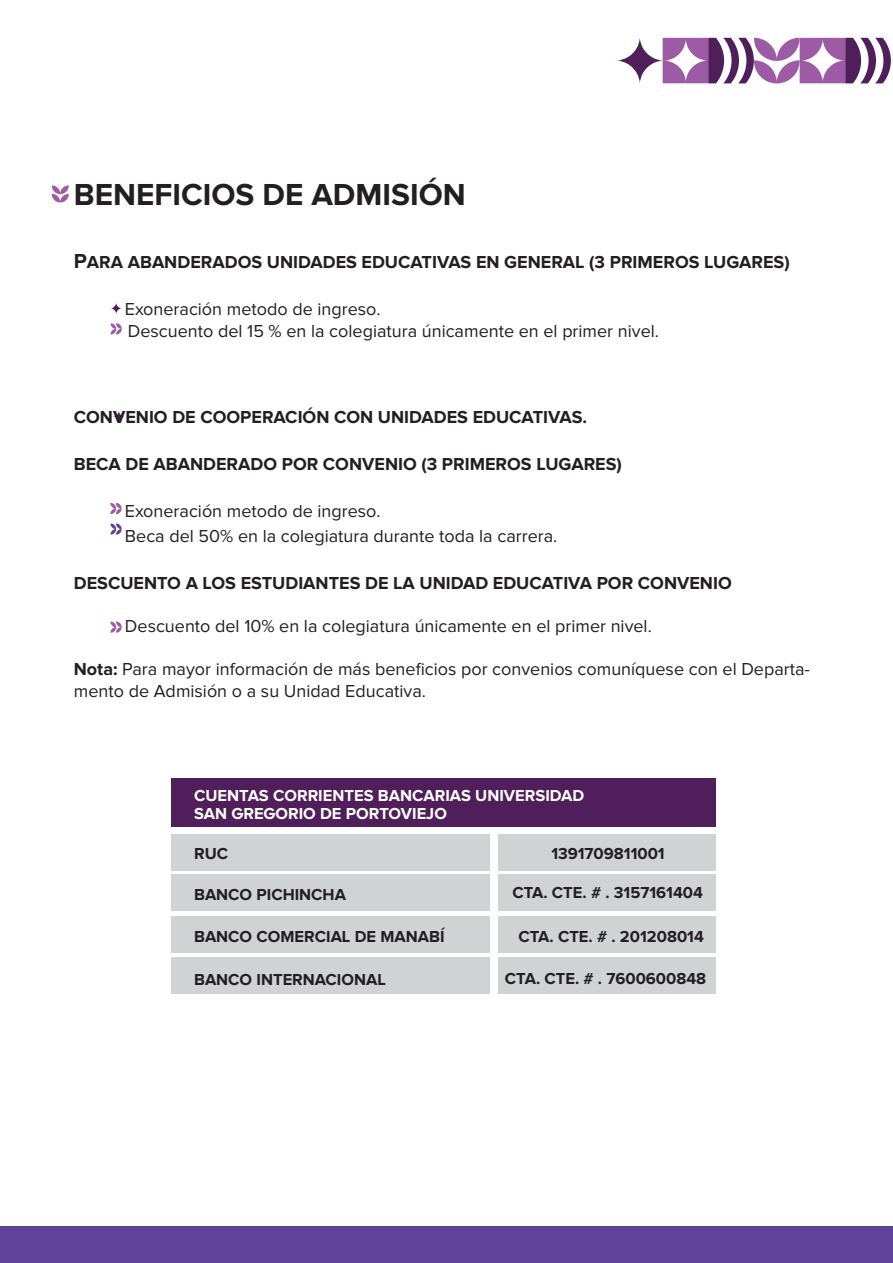
<style>
.page{position:relative;width:893px;height:1263px;background:#fff}
.page>*{position:absolute;margin:0;border:0;box-sizing:border-box;transform-origin:0 0}
.t1{font:700 31.5px "Proxima Nova";color:#231f20}
.t2{font:18px/21.6px "Proxima Nova";color:#231f20}
.t3{font:700 18px "Proxima Nova";color:#231f20}
.t4{font:700 16.5px "Proxima Nova A";color:#231f20}
.t5{font:700 16.5px/18px "Proxima Nova A";color:#fff}
.s1{font-size:21px}
.s2{font-weight:700}
</style>
<div class="page">
<div style="left:0;top:1227px;width:893px;height:36px;background:#61439b"></div>
<svg style="left:617px;top:38px;width:274px;height:45px"></svg>
<div style="left:171px;top:778px;width:545px;height:49px;background:#501e5b"></div>
<div style="left:171px;top:834px;width:319px;height:36px;background:#d1d2d4"></div>
<div style="left:498px;top:834px;width:218px;height:36px;background:#d1d2d4"></div>
<div style="left:171px;top:874px;width:319px;height:37px;background:#d1d2d4"></div>
<div style="left:498px;top:874px;width:218px;height:37px;background:#d1d2d4"></div>
<div style="left:171px;top:916px;width:319px;height:37px;background:#d1d2d4"></div>
<div style="left:498px;top:916px;width:218px;height:37px;background:#d1d2d4"></div>
<div style="left:171px;top:957px;width:319px;height:37px;background:#d1d2d4"></div>
<div style="left:498px;top:957px;width:218px;height:37px;background:#d1d2d4"></div>
<svg style="left:52px;top:185px;width:17px;height:17px"></svg>
<svg style="left:113px;top:411px;width:11px;height:11px"></svg>
<svg style="left:110px;top:503px;width:12px;height:11px"></svg>
<svg style="left:110px;top:523px;width:12px;height:12px"></svg>
<svg style="left:111px;top:303px;width:11px;height:11px"></svg>
<svg style="left:111px;top:323px;width:11px;height:11px"></svg>
<svg style="left:110px;top:621px;width:12px;height:12px"></svg>
<h1 class="t1" style="left:74px;top:177px;width:393px">BENEFICIOS DE ADMISIÓN</h1>
<p class="t3" style="left:74px;top:252px;width:717px"><span class="s1">P</span>ARA ABANDERADOS UNIDADES EDUCATIVAS EN GENERAL (3 PRIMEROS LUGARES)</p>
<p class="t2" style="left:125px;top:299px;width:536px">Exoneración metodo de ingreso.<br>Descuento del 15 % en la colegiatura únicamente en el primer nivel.</p>
<p class="t3" style="left:74px;top:407px;width:515px">CONVENIO DE COOPERACIÓN CON UNIDADES EDUCATIVAS.</p>
<p class="t3" style="left:74px;top:454px;width:550px">BECA DE ABANDERADO POR CONVENIO (3 PRIMEROS LUGARES)</p>
<p class="t2" style="left:125px;top:499px;width:434px;line-height:25.2px">Exoneración metodo de ingreso.<br>Beca del 50% en la colegiatura durante toda la carrera.</p>
<p class="t3" style="left:74px;top:572px;width:659px">DESCUENTO A LOS ESTUDIANTES DE LA UNIDAD EDUCATIVA POR CONVENIO</p>
<p class="t2" style="left:125px;top:616px;width:528px">Descuento del 10% en la colegiatura únicamente en el primer nivel.</p>
<p class="t2" style="left:74px;top:659px;width:738px"><span class="s2">Nota:</span> Para mayor información de más beneficios por convenios comuníquese con el Departa&shy;mento de Admisión o a su Unidad Educativa.</p>
<p class="t5" style="left:194px;top:786px;width:392px">CUENTAS CORRIENTES BANCARIAS UNIVERSIDAD<br>SAN GREGORIO DE PORTOVIEJO</p>
<p class="t4" style="left:194px;top:844px;width:36px">RUC</p>
<p class="t4" style="left:194px;top:885px;width:153px">BANCO PICHINCHA</p>
<p class="t4" style="left:551px;top:844px;width:115px">1391709811001</p>
<p class="t4" style="left:512px;top:883px;width:192px">CTA. CTE. # . 3157161404</p>
<p class="t4" style="left:194px;top:927px;width:252px">BANCO COMERCIAL DE MANABÍ</p>
<p class="t4" style="left:194px;top:970px;width:193px">BANCO INTERNACIONAL</p>
<p class="t4" style="left:518px;top:927px;width:187px">CTA. CTE. # . 201208014</p>
<p class="t4" style="left:505px;top:969px;width:203px">CTA. CTE. # . 7600600848</p>
</div>
